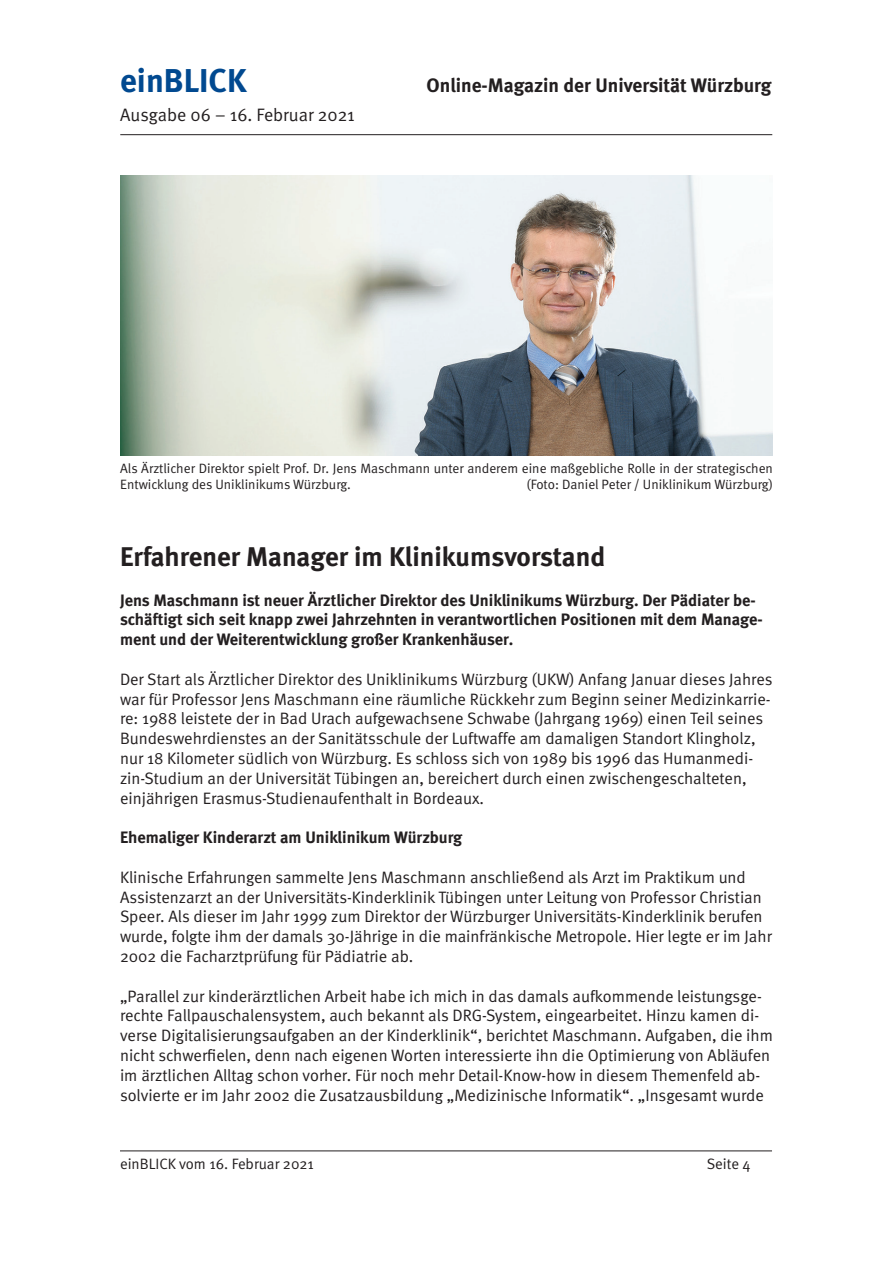
<style>
.page{position:relative;width:893px;height:1263px;background:#fff}
.page>*{position:absolute;margin:0;border:0;box-sizing:border-box;transform-origin:0 0}
.t1{font:700 33px "Meta";color:#014990}
.t2{font:700 27px "Meta";color:#231f20}
.t3{font:700 19.5px "Meta";color:#231f20}
.t4{font:18px "Meta Normal";color:#231f20}
.t5{font:16.5px/19.8px "Meta Normal";color:#231f20}
.t6{font:700 16.5px/19.8px "Meta";color:#231f20}
.t7{font:15px "Meta Normal";color:#231f20}
.t8{font:13.5px/16.2px "Meta Normal";color:#231f20}
</style>
<div class="page">
<hr style="left:120px;top:134px;width:652px;height:1px;background:#231f20">
<hr style="left:120px;top:1150px;width:652px;height:1px;background:#231f20">
<img style="left:120px;top:175px;width:653px;height:280px">
<h1 class="t1" style="left:120px;top:61px;width:128px">einBLICK</h1>
<p class="t3" style="left:427px;top:74px;width:346px">Online-Magazin der Universität Würzburg</p>
<p class="t4" style="left:120px;top:105px;width:236px">Ausgabe 06 – 16. Februar 2021</p>
<p class="t8" style="left:120px;top:460px;width:654px">Als Ärztlicher Direktor spielt Prof. Dr. Jens Maschmann unter anderem eine maßgebliche Rolle in der strategischen<br>Entwicklung des Uniklinikums Würzburg.</p>
<p class="t8" style="left:526px;top:476px;width:248px">(Foto: Daniel Peter / Uniklinikum Würzburg)</p>
<h2 class="t2" style="left:120px;top:540px;width:487px">Erfahrener Manager im Klinikumsvorstand</h2>
<p class="t6" style="left:120px;top:590px;width:644px">Jens Maschmann ist neuer Ärztlicher Direktor des Uniklinikums Würzburg. Der Pädiater be&shy;schäftigt sich seit knapp zwei Jahrzehnten in verantwortlichen Positionen mit dem Manage&shy;ment und der Weiterentwicklung großer Krankenhäuser.</p>
<p class="t5" style="left:120px;top:669px;width:654px">Der Start als Ärztlicher Direktor des Uniklinikums Würzburg (UKW) Anfang Januar dieses Jahres war für Professor Jens Maschmann eine räumliche Rückkehr zum Beginn seiner Medizinkarrie&shy;re: 1988 leistete der in Bad Urach aufgewachsene Schwabe (Jahrgang 1969) einen Teil seines Bundeswehrdienstes an der Sanitätsschule der Luftwaffe am damaligen Standort Klingholz, nur 18 Kilometer südlich von Würzburg. Es schloss sich von 1989 bis 1996 das Humanmedi&shy;zin-Studium an der Universität Tübingen an, bereichert durch einen zwischengeschalteten, einjährigen Erasmus-Studienaufenthalt in Bordeaux.</p>
<p class="t6" style="left:120px;top:827px;width:344px">Ehemaliger Kinderarzt am Uniklinikum Würzburg</p>
<p class="t5" style="left:120px;top:867px;width:653px">Klinische Erfahrungen sammelte Jens Maschmann anschließend als Arzt im Praktikum und Assistenzarzt an der Universitäts-Kinderklinik Tübingen unter Leitung von Professor Christian Speer. Als dieser im Jahr 1999 zum Direktor der Würzburger Universitäts-Kinderklinik berufen wurde, folgte ihm der damals 30-Jährige in die mainfränkische Metropole. Hier legte er im Jahr 2002 die Facharztprüfung für Pädiatrie ab.</p>
<p class="t5" style="left:120px;top:986px;width:654px">„Parallel zur kinderärztlichen Arbeit habe ich mich in das damals aufkommende leistungsge&shy;rechte Fallpauschalensystem, auch bekannt als DRG-System, eingearbeitet. Hinzu kamen di&shy;verse Digitalisierungsaufgaben an der Kinderklinik“, berichtet Maschmann. Aufgaben, die ihm nicht schwerfielen, denn nach eigenen Worten interessierte ihn die Optimierung von Abläufen im ärztlichen Alltag schon vorher. Für noch mehr Detail-Know-how in diesem Themenfeld ab&shy;solvierte er im Jahr 2002 die Zusatzausbildung „Medizinische Informatik“. „Insgesamt wurde</p>
<p class="t7" style="left:120px;top:1155px;width:195px">einBLICK vom 16. Februar 2021</p>
<p class="t7" style="left:707px;top:1155px;width:45px">Seite 4</p>
</div>
